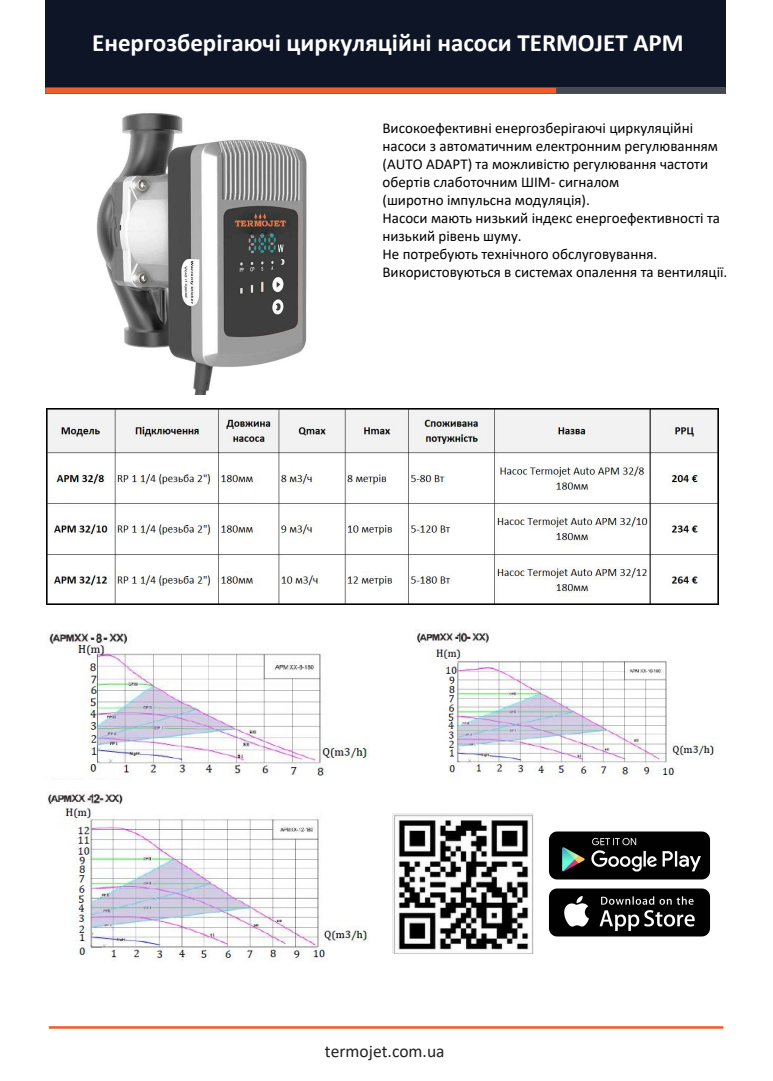
<style>
.page{position:relative;width:773px;height:1081px;background:#fff}
.page>*{position:absolute;margin:0;border:0;box-sizing:border-box;transform-origin:0 0}
.t1{font:700 25px "Calibri";color:#fff}
.t2{font:17.5px "Calibri";color:#231f20}
.t3{font:15px/18px "Calibri";color:#000}
</style>
<div class="page">
<hr style="left:49px;top:1026px;width:674px;height:2px;background:#f15d2a">
<div style="left:45px;top:0;width:680px;height:94px;background:#0d1526"></div>
<div style="left:45px;top:87px;width:680px;height:7px;background:#f15d2a"></div>
<div style="left:556px;top:87px;width:169px;height:7px;background:#444952"></div>
<img style="left:96px;top:113px;width:211px;height:281px">
<img style="left:49px;top:631px;width:319px;height:145px">
<img style="left:417px;top:630px;width:298px;height:147px">
<img style="left:48px;top:791px;width:320px;height:170px">
<img style="left:392px;top:813px;width:141px;height:140px">
<img style="left:548px;top:831px;width:163px;height:106px">
<img style="left:46px;top:409px;width:672px;height:195px">
<h1 class="t1" style="left:92px;top:25px;width:593px">Енергозберігаючі циркуляційні насоси TERMOJET APM</h1>
<p class="t3" style="left:382px;top:118px;width:346px">Високоефективні енергозберігаючі циркуляційні насоси з автоматичним електронним регулюванням (AUTO ADAPT) та можливістю регулювання частоти обертів слаботочним ШІМ- сигналом<br>(широтно імпульсна модуляція).<br>Насоси мають низький індекс енергоефективності та низький рівень шуму.<br>Не потребують технічного обслуговування.<br>Використовуються в системах опалення та вентиляції.</p>
<p class="t2" style="left:325px;top:1038px;width:121px">termojet.com.ua</p>
</div>
